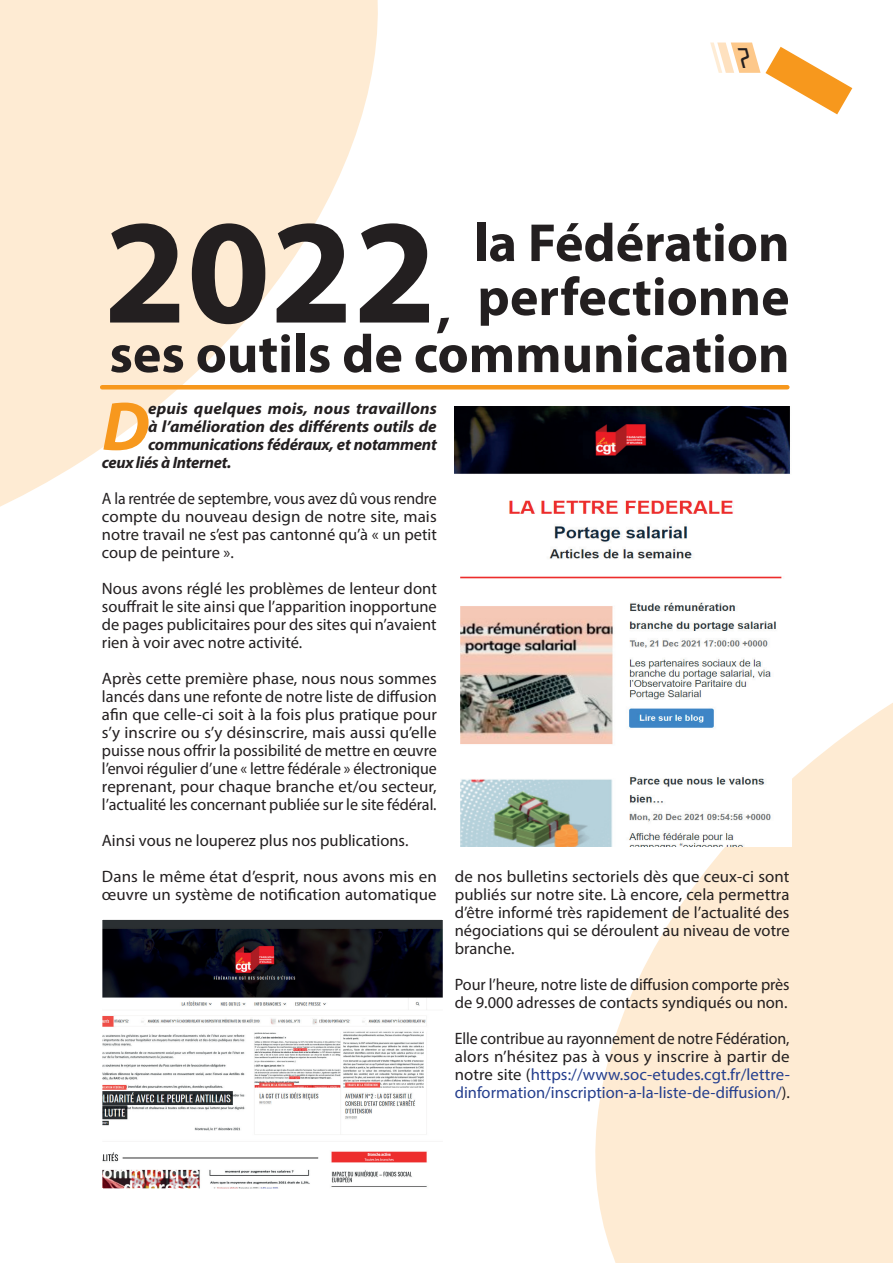
<style>
.page{position:relative;width:893px;height:1263px;background:#fff}
.page>*{position:absolute;margin:0;border:0;box-sizing:border-box;transform-origin:0 0}
.t1{font:700 150px "Myriad Pro";color:#231f20}
.t2{font:italic 700 69.9px "Myriad Pro";color:#f7981d}
.t3{font:700 54px/55.5px "Myriad Pro";color:#231f20;text-align:right}
.t4{font:italic 600 27px "Aldo";color:#231f20}
.t5{font:16.5px/18px "Myriad Pro";color:#231f20;text-align:justify}
.t6{font:16.5px/18px "Myriad Pro";color:#231f20;text-align:justify;scale:.96 1}
.t7{font:italic 700 16.5px "Myriad Pro";letter-spacing:-.005em;color:#231f20}
.s1{color:#253f8e}
</style>
<div class="page">
<svg style="left:0;top:0;width:446px;height:507px;fill:#feebd3"></svg>
<svg style="left:527px;top:703px;width:366px;height:560px;fill:#feebd3"></svg>
<svg style="left:710px;top:43px;width:142px;height:71px"></svg>
<hr style="left:102px;top:385px;width:685px;height:4px;background:#f7981d">
<img style="left:103px;top:921px;width:339px;height:266px">
<img style="left:455px;top:406px;width:337px;height:440px">
<h3 class="t4" style="left:743px;top:43px;width:22px">7</h3>
<h3 class="t3" style="left:109px;top:213px;width:682px">la Fédération<br>perfectionne<br>ses outils de communication</h3>
<h1 class="t1" style="left:104px;top:174px;width:334px">2022</h1>
<h3 class="t3" style="left:437px;top:279px;width:16px">,</h3>
<h2 class="t2" style="left:102px;top:381px;width:49px">D</h2>
<p class="t7" style="left:148px;top:398px;width:290px">epuis quelques mois, nous travaillons</p>
<p class="t7" style="left:148px;top:416px;width:290px">à l’amélioration des différents outils de</p>
<p class="t7" style="left:148px;top:434px;width:290px">communications fédéraux, et notamment</p>
<p class="t7" style="left:102px;top:452px;width:131px">ceux liés à Internet.</p>
<p class="t6" style="left:102px;top:489px;width:350px">A la rentrée de septembre, vous avez dû vous rendre compte du nouveau design de notre site, mais notre travail ne s’est pas cantonné qu’à « un petit coup de peinture ».</p>
<p class="t5" style="left:102px;top:579px;width:336px">Nous avons réglé les problèmes de lenteur dont souffrait le site ainsi que l’apparition inopportune de pages publicitaires pour des sites qui n’avaient rien à voir avec notre activité.</p>
<p class="t5" style="left:102px;top:669px;width:336px">Après cette première phase, nous nous sommes lancés dans une refonte de notre liste de diffusion afin que celle-ci soit à la fois plus pratique pour s’y inscrire ou s’y désinscrire, mais aussi qu’elle puisse nous offrir la possibilité de mettre en œuvre l’envoi régulier d’une « lettre fédérale » électronique reprenant, pour chaque branche et/ou secteur, l’actualité les concernant publiée sur le site fédéral.</p>
<p class="t5" style="left:102px;top:822px;width:336px;line-height:36px">Ainsi vous ne louperez plus nos publications.<br>Dans le même état d’esprit, nous avons mis en</p>
<p class="t5" style="left:102px;top:885px;width:336px">œuvre un système de notification automatique</p>
<p class="t5" style="left:455px;top:867px;width:336px">de nos bulletins sectoriels dès que ceux-ci sont publiés sur notre site. Là encore, cela permettra d’être informé très rapidement de l’actualité des négociations qui se déroulent au niveau de votre branche.</p>
<p class="t5" style="left:455px;top:975px;width:336px">Pour l’heure, notre liste de diffusion comporte près de 9.000 adresses de contacts syndiqués ou non.</p>
<p class="t6" style="left:455px;top:1029px;width:351px">Elle contribue au rayonnement de notre Fédération, alors n’hésitez pas à vous y inscrire à partir de notre site (<span class="s1">https://www.soc-etudes.cgt.fr/lettre&shy;dinformation/inscription-a-la-liste-de-diffusion/</span>).</p>
</div>
